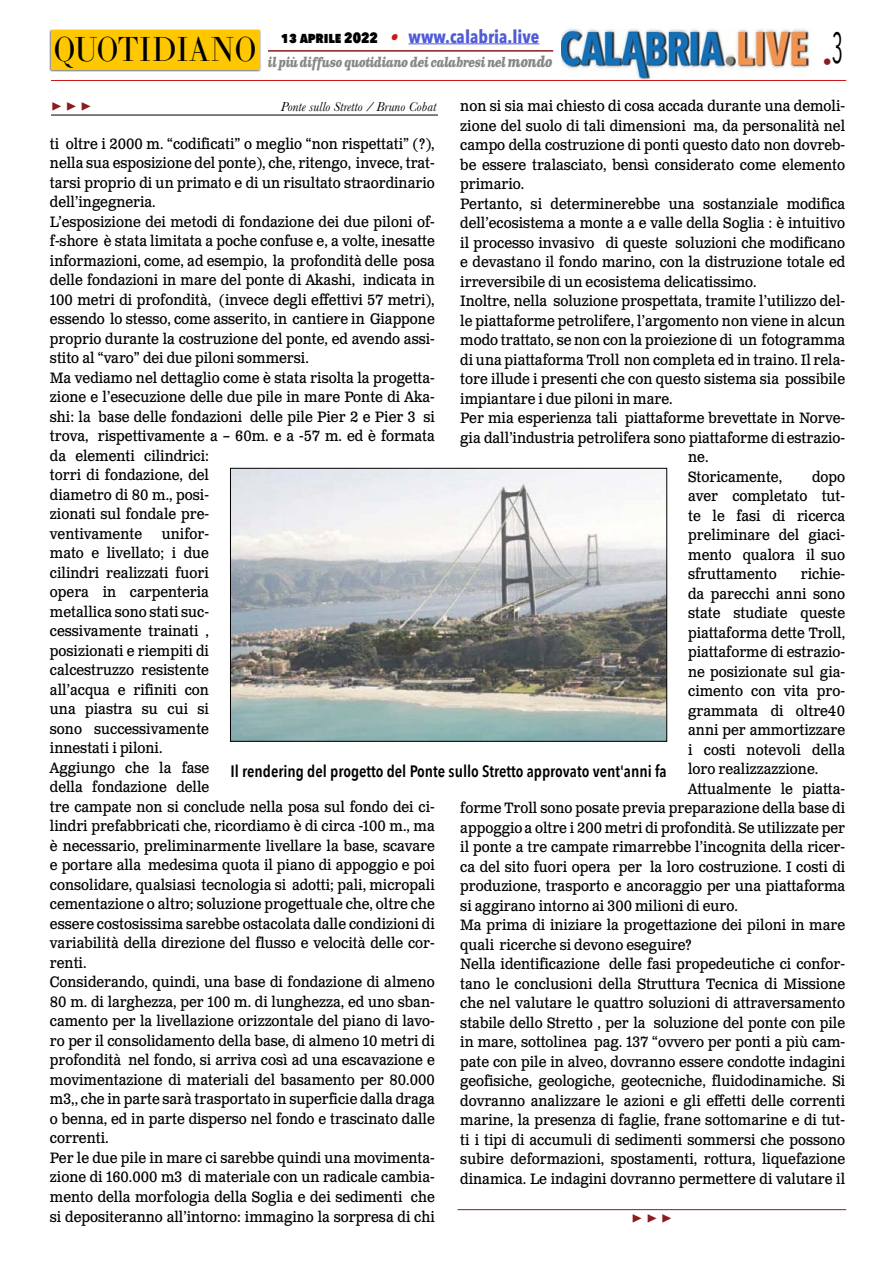
<style>
.page{position:relative;width:893px;height:1263px;background:#fff}
.page>*{position:absolute;margin:0;border:0;box-sizing:border-box;transform-origin:0 0}
.t1{font:34.2px "LTC Bodoni 175 Pro";color:#000;scale:.88 1}
.t2{font:700 18px "Avenir Next Condensed";color:#4f5cd6}
.t3{font:700 18px "Minion Pro";color:#8b1c1f}
.t4{font:18px "Avenir Next Condensed";color:#8b1c1f}
.t5{font:600 16.5px "Avenir Next Condensed";color:#000}
.t6{font:15px/19.5px "Clarendon Text Pro";color:#000;scale:.91 1}
.t7{font:italic 700 13.5px "Clarendon Text Pro";letter-spacing:-.05em;color:#878787;scale:.79 1}
.t8{font:italic 13.5px "Baskerville";color:#000}
.s1{font-weight:800;font-size:15px;color:#000}
.s2{font-family:"Clarendon Text Pro";font-style:italic;font-size:16.5px;color:#ca181a}
.s3{font-size:15px}
</style>
<div class="page">
<img style="left:561px;top:29px;width:249px;height:51px">
<hr style="left:51px;top:80px;width:795px;height:1px;background:#cd1719">
<div style="left:49px;top:29px;width:212px;height:43px;background:#000;opacity:.75"></div>
<div style="left:51px;top:31px;width:208px;height:39px;background:#fec700"></div>
<hr style="left:409px;top:43px;width:130px;height:1px;background:#4f5cd6">
<hr style="left:268px;top:50px;width:285px;height:2px;background:#8b1c1f">
<hr style="left:51px;top:115px;width:387px;height:1px;background:#000">
<img style="left:232px;top:470px;width:433px;height:269px">
<div style="left:230px;top:468px;width:437px;height:273px;border:1px solid #000"></div>
<hr style="left:458px;top:1209px;width:388px;height:1px;background:#8b1c1f">
<h1 class="t1" style="left:54px;top:27px;width:232px">QUOTIDIANO</h1>
<p class="t2" style="left:281px;top:25px;width:260px"><span class="s1">13 APRILE 2022</span> <span class="s2">•</span> www.calabria.live</p>
<p class="t7" style="left:268px;top:53px;width:362px">il più diffuso quotidiano dei calabresi nel <span class="s3">mondo</span></p>
<p class="t4" style="left:823px;top:46px;width:22px">•<sup>3</sup></p>
<p class="t6" style="left:460px;top:97px;width:424px">non si sia mai chiesto di cosa accada durante una demoli-</p>
<p class="t6" style="left:460px;top:117px;width:424px">zione del suolo di tali dimensioni ma, da personalità nel</p>
<p class="t6" style="left:460px;top:136px;width:424px">campo della costruzione di ponti questo dato non dovreb-</p>
<p class="t6" style="left:460px;top:156px;width:424px">be essere tralasciato, bensì considerato come elemento</p>
<p class="t6" style="left:460px;top:175px;width:72px">primario.</p>
<p class="t6" style="left:460px;top:195px;width:424px">Pertanto, si determinerebbe una sostanziale modifica</p>
<p class="t6" style="left:460px;top:214px;width:424px">dell’ecosistema a monte a e valle della Soglia : è intuitivo</p>
<p class="t6" style="left:460px;top:234px;width:424px">il processo invasivo di queste soluzioni che modificano</p>
<p class="t6" style="left:460px;top:253px;width:424px">e devastano il fondo marino, con la distruzione totale ed</p>
<p class="t6" style="left:460px;top:273px;width:327px">irreversibile di un ecosistema delicatissimo.</p>
<p class="t6" style="left:460px;top:292px;width:424px">Inoltre, nella soluzione prospettata, tramite l’utilizzo del-</p>
<p class="t6" style="left:460px;top:312px;width:424px">le piattaforme petrolifere, l’argomento non viene in alcun</p>
<p class="t6" style="left:460px;top:331px;width:424px">modo trattato, se non con la proiezione di un fotogramma</p>
<p class="t6" style="left:460px;top:351px;width:424px">di una piattaforma Troll non completa ed in traino. Il rela-</p>
<p class="t6" style="left:460px;top:370px;width:424px">tore illude i presenti che con questo sistema sia possibile</p>
<p class="t6" style="left:460px;top:390px;width:235px">impiantare i due piloni in mare.</p>
<p class="t6" style="left:460px;top:409px;width:424px">Per mia esperienza tali piattaforme brevettate in Norve-</p>
<p class="t6" style="left:460px;top:429px;width:424px">gia dall’industria petrolifera sono piattaforme di estrazio-</p>
<p class="t6" style="left:688px;top:448px;width:24px">ne.</p>
<p class="t6" style="left:688px;top:468px;width:105px">Storicamente,</p>
<p class="t3" style="left:51px;top:92px;width:42px">▶ ▶ ▶</p>
<p class="t8" style="left:281px;top:97px;width:157px">Ponte sullo Stretto / Bruno Cobat</p>
<p class="t6" style="left:50px;top:135px;width:424px">ti oltre i 2000 m. “codificati” o meglio “non rispettati” (?), nella sua esposizione del ponte), che, ritengo, invece, trat&shy;tarsi proprio di un primato e di un risultato straordinario dell’ingegneria.<br>L’esposizione dei metodi di fondazione dei due piloni of&shy;f-shore è stata limitata a poche confuse e, a volte, inesatte informazioni, come, ad esempio, la profondità delle posa delle fondazioni in mare del ponte di Akashi, indicata in 100 metri di profondità, (invece degli effettivi 57 metri), essendo lo stesso, come asserito, in cantiere in Giappone proprio durante la costruzione del ponte, ed avendo assi&shy;stito al “varo” dei due piloni sommersi.<br>Ma vediamo nel dettaglio come è stata risolta la progetta&shy;zione e l’esecuzione delle due pile in mare Ponte di Aka&shy;shi: la base delle fondazioni delle pile Pier 2 e Pier 3 si trova, rispettivamente a – 60m. e a -57 m. ed è formata da elementi cilindrici:<br>torri di fondazione, del<br>diametro di 80 m., posi-<br>zionati sul fondale pre-<br>ventivamente</p>
<p class="t6" style="left:688px;top:468px;width:174px;text-align:justify;text-indent:124px">dopo aver completato tut&shy;te le fasi di ricerca preliminare del giaci&shy;mento qualora il suo sfruttamento</p>
<p class="t6" style="left:50px;top:525px;width:424px;text-indent:112px">unifor-<br>mato e livellato; i due<br>cilindri realizzati fuori<br>opera in carpenteria<br>metallica sono stati suc-<br>cessivamente trainati ,<br>posizionati e riempiti di<br>calcestruzzo resistente<br>all’acqua e rifiniti con<br>una piastra su cui si<br>sono successivamente<br>innestati i piloni.<br>Aggiungo che la fase<br>della fondazione delle<br>tre campate non si conclude nella posa sul fondo dei ci&shy;lindri prefabbricati che, ricordiamo è di circa -100 m., ma è necessario, preliminarmente livellare la base, scavare e portare alla medesima quota il piano di appoggio e poi consolidare, qualsiasi tecnologia si adotti; pali, micropali cementazione o altro; soluzione progettuale che, oltre che essere costosissima sarebbe ostacolata dalle condizioni di variabilità della direzione del flusso e velocità delle cor&shy;renti.<br>Considerando, quindi, una base di fondazione di almeno 80 m. di larghezza, per 100 m. di lunghezza, ed uno sban&shy;camento per la livellazione orizzontale del piano di lavo&shy;ro per il consolidamento della base, di almeno 10 metri di profondità nel fondo, si arriva così ad una escavazione e movimentazione di materiali del basamento per 80.000 m3,, che in parte sarà trasportato in superficie dalla draga o benna, ed in parte disperso nel fondo e trascinato dalle correnti.<br>Per le due pile in mare ci sarebbe quindi una movimenta&shy;zione di 160.000 m3 di materiale con un radicale cambia&shy;mento della morfologia della Soglia e dei sedimenti che si depositeranno all’intorno: immagino la sorpresa di chi</p>
<p class="t6" style="left:801px;top:565px;width:50px">richie-</p>
<p class="t6" style="left:688px;top:585px;width:174px">da parecchi anni sono</p>
<p class="t6" style="left:688px;top:604px;width:174px">state studiate queste</p>
<p class="t6" style="left:688px;top:624px;width:174px">piattaforma dette Troll,</p>
<p class="t6" style="left:688px;top:643px;width:174px">piattaforme di estrazio-</p>
<p class="t6" style="left:688px;top:663px;width:174px">ne posizionate sul gia-</p>
<p class="t6" style="left:688px;top:682px;width:174px">cimento con vita pro-</p>
<p class="t6" style="left:688px;top:702px;width:174px">grammata di oltre40</p>
<p class="t6" style="left:688px;top:721px;width:174px">anni per ammortizzare</p>
<p class="t6" style="left:688px;top:741px;width:174px">i costi notevoli della</p>
<p class="t6" style="left:688px;top:760px;width:145px">loro realizzazzione.</p>
<p class="t6" style="left:688px;top:780px;width:174px">Attualmente le piatta-</p>
<p class="t6" style="left:460px;top:799px;width:424px">forme Troll sono posate previa preparazione della base di</p>
<p class="t6" style="left:460px;top:819px;width:424px">appoggio a oltre i 200 metri di profondità. Se utilizzate per</p>
<p class="t6" style="left:460px;top:838px;width:424px">il ponte a tre campate rimarrebbe l’incognita della ricer-</p>
<p class="t6" style="left:460px;top:858px;width:424px">ca del sito fuori opera per la loro costruzione. I costi di</p>
<p class="t6" style="left:460px;top:877px;width:424px">produzione, trasporto e ancoraggio per una piattaforma</p>
<p class="t6" style="left:460px;top:897px;width:306px">si aggirano intorno ai 300 milioni di euro.</p>
<p class="t6" style="left:460px;top:916px;width:424px">Ma prima di iniziare la progettazione dei piloni in mare</p>
<p class="t6" style="left:460px;top:936px;width:256px">quali ricerche si devono eseguire?</p>
<p class="t6" style="left:460px;top:955px;width:424px">Nella identificazione delle fasi propedeutiche ci confor-</p>
<p class="t6" style="left:460px;top:975px;width:424px">tano le conclusioni della Struttura Tecnica di Missione</p>
<p class="t6" style="left:460px;top:994px;width:424px">che nel valutare le quattro soluzioni di attraversamento</p>
<p class="t6" style="left:460px;top:1014px;width:424px">stabile dello Stretto , per la soluzione del ponte con pile</p>
<p class="t6" style="left:460px;top:1033px;width:424px">in mare, sottolinea pag. 137 “ovvero per ponti a più cam-</p>
<p class="t6" style="left:460px;top:1053px;width:424px">pate con pile in alveo, dovranno essere condotte indagini</p>
<p class="t6" style="left:460px;top:1072px;width:424px">geofisiche, geologiche, geotecniche, fluidodinamiche. Si</p>
<p class="t6" style="left:460px;top:1092px;width:424px">dovranno analizzare le azioni e gli effetti delle correnti</p>
<p class="t6" style="left:460px;top:1111px;width:424px">marine, la presenza di faglie, frane sottomarine e di tut-</p>
<p class="t6" style="left:460px;top:1131px;width:424px">ti i tipi di accumuli di sedimenti sommersi che possono</p>
<p class="t6" style="left:460px;top:1150px;width:424px">subire deformazioni, spostamenti, rottura, liquefazione</p>
<p class="t6" style="left:460px;top:1170px;width:424px">dinamica. Le indagini dovranno permettere di valutare il</p>
<p class="t5" style="left:230px;top:757px;width:438px">Il rendering del progetto del Ponte sullo Stretto approvato vent'anni fa</p>
<p class="t3" style="left:632px;top:1204px;width:42px">▶ ▶ ▶</p>
</div>
